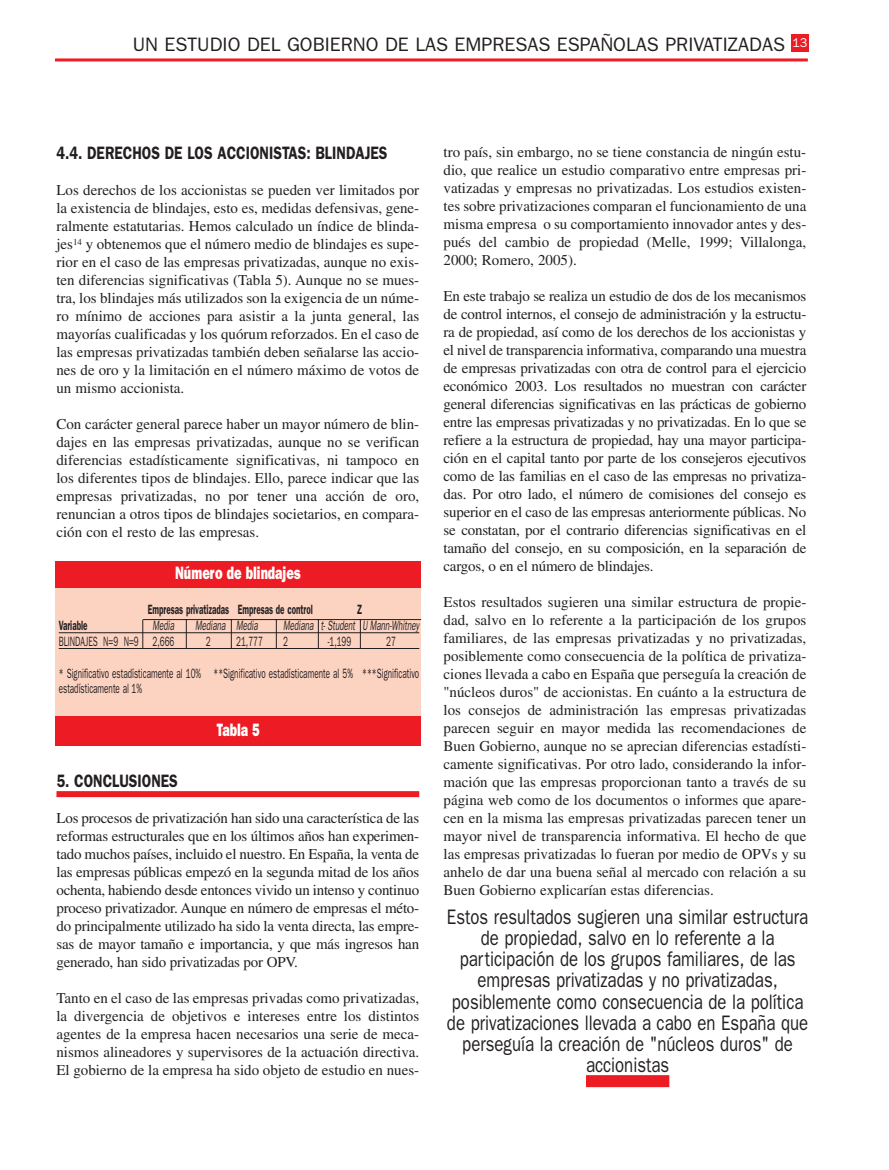
<style>
.page{position:relative;width:889px;height:1170px;background:#fff}
.page>*{position:absolute;margin:0;border:0;box-sizing:border-box;transform-origin:0 0}
.t1{font:21px/21px "Franklin Gothic";color:#231f20;text-align:center;scale:.8 1}
.t2{font:19.5px "Franklin Gothic";color:#231f20}
.t3{font:600 18px "Franklin Gothic";color:#231f20;scale:.8 1}
.t4{font:800 18px "Franklin Gothic";color:#fff;scale:.7 1}
.t5{font:15px/18px "Times";color:#231f20;text-align:justify}
.t6{font:13.5px/15.8px "Franklin Gothic";color:#231f20;scale:.6 1}
.t7{font:600 13.5px "Franklin Gothic";color:#231f20;scale:.6 1}
.t8{font:italic 13.5px "Franklin Gothic";color:#231f20;scale:.6 1}
</style>
<div class="page">
<div style="left:56px;top:791px;width:363px;height:6px;background:#ed1c24"></div>
<div style="left:55px;top:586px;width:366px;height:135px;background:#fcd2c1"></div>
<hr style="left:59px;top:632px;width:360px;height:1px;background:#231f20">
<hr style="left:59px;top:648px;width:360px;height:1px;background:#231f20">
<div style="left:55px;top:561px;width:366px;height:27px;background:#ed1c24"></div>
<div style="left:55px;top:716px;width:366px;height:30px;background:#ed1c24"></div>
<hr style="left:143px;top:619px;width:278px;height:1px;background:#231f20">
<svg style="left:186px;top:620px;width:1px;height:28px"></svg>
<svg style="left:231px;top:620px;width:1px;height:28px"></svg>
<svg style="left:276px;top:620px;width:1px;height:28px"></svg>
<svg style="left:318px;top:620px;width:1px;height:28px"></svg>
<svg style="left:360px;top:620px;width:1px;height:28px"></svg>
<svg style="left:142px;top:619px;width:1px;height:29px"></svg>
<div style="left:791px;top:34px;width:17px;height:17px;background:#ed1c24"></div>
<hr style="left:55px;top:58px;width:753px;height:3px;background:#ed1c24">
<div style="left:586px;top:1074px;width:83px;height:12px;background:#ed1c24"></div>
<h2 class="t2" style="left:133px;top:37px;width:676px">UN ESTUDIO DEL GOBIERNO DE LAS EMPRESAS ESPAÑOLAS PRIVATIZADAS <sup>13</sup></h2>
<p class="t3" style="left:56px;top:146px;width:415px">4.4. DERECHOS DE LOS ACCIONISTAS: BLINDAJES</p>
<p class="t5" style="left:56px;top:182px;width:364px">Los derechos de los accionistas se pueden ver limitados por la existencia de blindajes, esto es, medidas defensivas, gene&shy;ralmente estatutarias. Hemos calculado un índice de blinda&shy;jes<sup>14</sup> y obtenemos que el número medio de blindajes es supe&shy;rior en el caso de las empresas privatizadas, aunque no exis&shy;ten diferencias significativas (Tabla 5). Aunque no se mues&shy;tra, los blindajes más utilizados son la exigencia de un núme&shy;ro mínimo de acciones para asistir a la junta general, las mayorías cualificadas y los quórum reforzados. En el caso de las empresas privatizadas también deben señalarse las accio&shy;nes de oro y la limitación en el número máximo de votos de un mismo accionista.</p>
<p class="t5" style="left:56px;top:416px;width:364px">Con carácter general parece haber un mayor número de blin&shy;dajes en las empresas privatizadas, aunque no se verifican diferencias estadísticamente significativas, ni tampoco en los diferentes tipos de blindajes. Ello, parece indicar que las empresas privatizadas, no por tener una acción de oro, renuncian a otros tipos de blindajes societarios, en compara&shy;ción con el resto de las empresas.</p>
<p class="t4" style="left:175px;top:567px;width:181px">Número de blindajes</p>
<p class="t7" style="left:148px;top:605px;width:276px">Empresas privatizadas Empresas de control</p>
<p class="t7" style="left:357px;top:605px;width:10px">Z</p>
<p class="t7" style="left:59px;top:621px;width:50px">Variable</p>
<p class="t8" style="left:152px;top:621px;width:38px">Media</p>
<p class="t8" style="left:195px;top:621px;width:106px">Mediana Media</p>
<p class="t8" style="left:283px;top:621px;width:228px">Mediana t- Student U Mann-Whitney</p>
<p class="t6" style="left:59px;top:634px;width:194px">BLINDAJES N=9 N=9 2,666</p>
<p class="t6" style="left:206px;top:634px;width:10px">2</p>
<p class="t6" style="left:236px;top:634px;width:46px">21,777</p>
<p class="t6" style="left:283px;top:634px;width:10px">2</p>
<p class="t6" style="left:328px;top:634px;width:41px">-1,199</p>
<p class="t6" style="left:386px;top:634px;width:18px">27</p>
<p class="t6" style="left:59px;top:666px;width:602px">* Significativo estadísticamente al 10% **Significativo estadísticamente al 5% ***Significativo estadísticamente al 1%</p>
<p class="t4" style="left:217px;top:723px;width:63px">Tabla 5</p>
<p class="t3" style="left:56px;top:774px;width:153px">5. CONCLUSIONES</p>
<p class="t5" style="left:56px;top:810px;width:364px">Los procesos de privatización han sido una característica de las reformas estructurales que en los últimos años han experimen&shy;tado muchos países, incluido el nuestro. En España, la venta de las empresas públicas empezó en la segunda mitad de los años ochenta, habiendo desde entonces vivido un intenso y continuo proceso privatizador. Aunque en número de empresas el méto&shy;do principalmente utilizado ha sido la venta directa, las empre&shy;sas de mayor tamaño e importancia, y que más ingresos han generado, han sido privatizadas por OPV.</p>
<p class="t5" style="left:56px;top:990px;width:364px">Tanto en el caso de las empresas privadas como privatizadas, la divergencia de objetivos e intereses entre los distintos agentes de la empresa hacen necesarios una serie de meca&shy;nismos alineadores y supervisores de la actuación directiva.<br>El gobierno de la empresa ha sido objeto de estudio en nues-</p>
<p class="t5" style="left:443px;top:144px;width:364px">tro país, sin embargo, no se tiene constancia de ningún estu&shy;dio, que realice un estudio comparativo entre empresas pri&shy;vatizadas y empresas no privatizadas. Los estudios existen&shy;tes sobre privatizaciones comparan el funcionamiento de una misma empresa o su comportamiento innovador antes y des&shy;pués del cambio de propiedad (Melle, 1999; Villalonga, 2000; Romero, 2005).</p>
<p class="t5" style="left:443px;top:288px;width:364px">En este trabajo se realiza un estudio de dos de los mecanismos de control internos, el consejo de administración y la estructu&shy;ra de propiedad, así como de los derechos de los accionistas y el nivel de transparencia informativa, comparando una muestra de empresas privatizadas con otra de control para el ejercicio económico 2003. Los resultados no muestran con carácter general diferencias significativas en las prácticas de gobierno entre las empresas privatizadas y no privatizadas. En lo que se refiere a la estructura de propiedad, hay una mayor participa&shy;ción en el capital tanto por parte de los consejeros ejecutivos como de las familias en el caso de las empresas no privatiza&shy;das. Por otro lado, el número de comisiones del consejo es superior en el caso de las empresas anteriormente públicas. No se constatan, por el contrario diferencias significativas en el tamaño del consejo, en su composición, en la separación de cargos, o en el número de blindajes.</p>
<p class="t5" style="left:443px;top:594px;width:364px">Estos resultados sugieren una similar estructura de propie&shy;dad, salvo en lo referente a la participación de los grupos familiares, de las empresas privatizadas y no privatizadas, posiblemente como consecuencia de la política de privatiza&shy;ciones llevada a cabo en España que perseguía la creación de "núcleos duros" de accionistas. En cuánto a la estructura de los consejos de administración las empresas privatizadas parecen seguir en mayor medida las recomendaciones de Buen Gobierno, aunque no se aprecian diferencias estadísti&shy;camente significativas. Por otro lado, considerando la infor&shy;mación que las empresas proporcionan tanto a través de su página web como de los documentos o informes que apare&shy;cen en la misma las empresas privatizadas parecen tener un mayor nivel de transparencia informativa. El hecho de que las empresas privatizadas lo fueran por medio de OPVs y su anhelo de dar una buena señal al mercado con relación a su Buen Gobierno explicarían estas diferencias.</p>
<p class="t1" style="left:447px;top:908px;width:453px">Estos resultados sugieren una similar estructura de propiedad, salvo en lo referente a la participación de los grupos familiares, de las empresas privatizadas y no privatizadas, posiblemente como consecuencia de la política de privatizaciones llevada a cabo en España que perseguía la creación de "núcleos duros" de accionistas</p>
</div>
